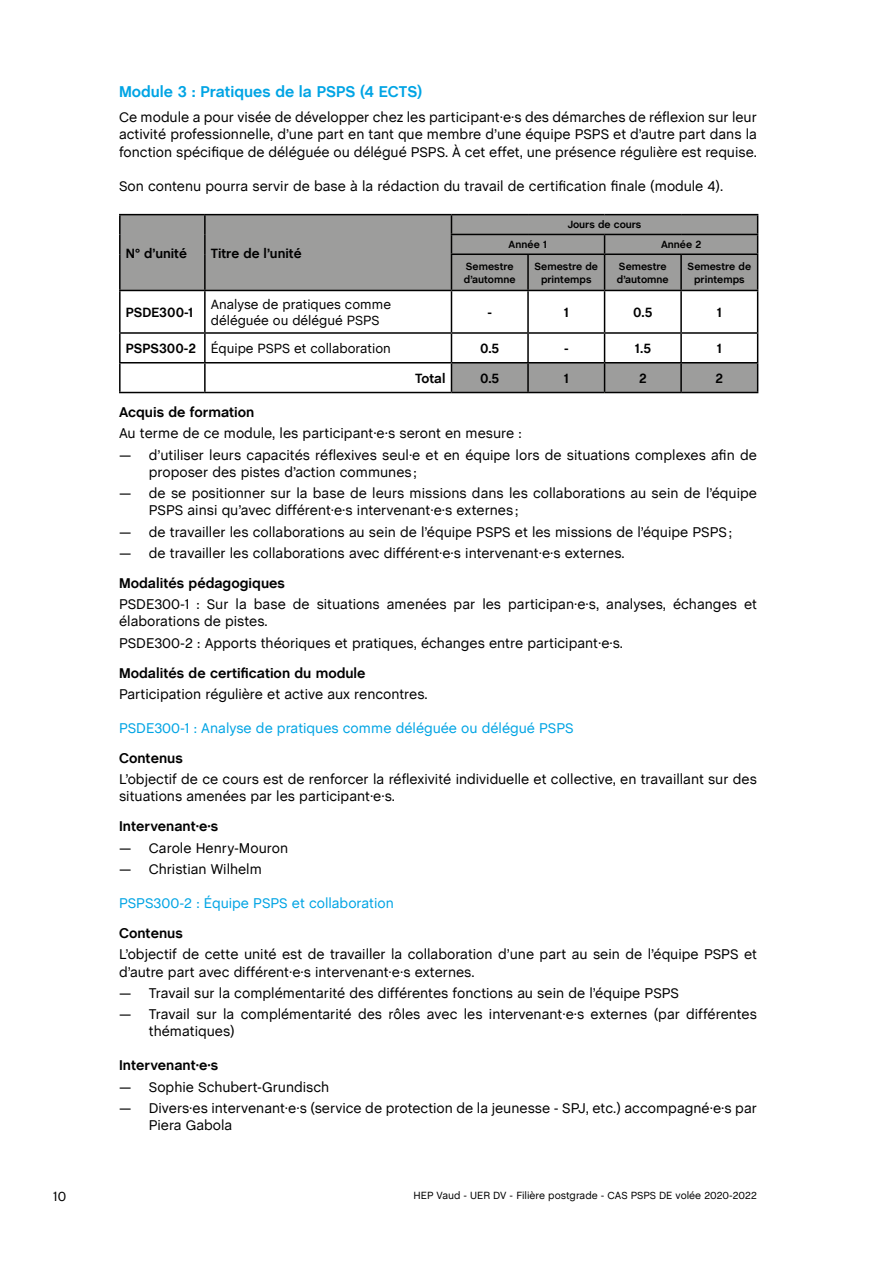
<style>
.page{position:relative;width:893px;height:1263px;background:#fff}
.page>*{position:absolute;margin:0;border:0;box-sizing:border-box;transform-origin:0 0}
.t1{font:700 15.75px "Chalet Book TT";color:#00a4e4}
.t2{font:14.25px/17.1px "Chalet Book TT";color:#000}
.t3{font:700 14.25px "Chalet Book TT";color:#000}
.t4{font:14.25px "Chalet Book TT";color:#00a4e4}
.t5{font:13.5px/16.2px "Chalet Book TT";color:#000}
.t6{font:700 13.5px "Chalet Book TT";color:#000}
.t7{font:700 10.5px/12.6px "Chalet Book TT";color:#000}
.t8{font:10.5px "Chalet Book TT";color:#000}
.s1{font-weight:700}
</style>
<div class="page">
<svg style="left:121px;top:215px;width:636px;height:177px;fill:#9d9d9c"></svg>
<hr style="left:119px;top:214px;width:86px;height:1px;background:#000">
<svg style="left:119px;top:215px;width:2px;height:19px"></svg>
<hr style="left:205px;top:214px;width:246px;height:1px;background:#000">
<svg style="left:204px;top:215px;width:2px;height:19px"></svg>
<hr style="left:451px;top:214px;width:77px;height:1px;background:#000">
<hr style="left:528px;top:214px;width:77px;height:1px;background:#000">
<hr style="left:605px;top:214px;width:76px;height:1px;background:#000">
<hr style="left:681px;top:214px;width:77px;height:1px;background:#000">
<hr style="left:119px;top:234px;width:2px;height:20px;background:#000">
<hr style="left:204px;top:234px;width:2px;height:20px;background:#000">
<hr style="left:451px;top:234px;width:77px;height:1px;background:#000">
<svg style="left:451px;top:215px;width:1px;height:38px"></svg>
<hr style="left:528px;top:234px;width:77px;height:1px;background:#000">
<hr style="left:605px;top:234px;width:76px;height:1px;background:#000">
<svg style="left:604px;top:235px;width:1px;height:18px"></svg>
<hr style="left:681px;top:234px;width:77px;height:1px;background:#000">
<svg style="left:757px;top:215px;width:1px;height:38px"></svg>
<hr style="left:119px;top:254px;width:2px;height:36px;background:#000">
<hr style="left:204px;top:254px;width:2px;height:36px;background:#000">
<hr style="left:451px;top:253px;width:77px;height:2px;background:#000">
<hr style="left:451px;top:255px;width:1px;height:35px;background:#000">
<hr style="left:528px;top:253px;width:77px;height:2px;background:#000">
<hr style="left:527px;top:255px;width:2px;height:35px;background:#000">
<hr style="left:605px;top:253px;width:76px;height:2px;background:#000">
<hr style="left:604px;top:255px;width:1px;height:35px;background:#000">
<hr style="left:681px;top:253px;width:77px;height:2px;background:#000">
<hr style="left:680px;top:255px;width:2px;height:35px;background:#000">
<hr style="left:757px;top:255px;width:1px;height:35px;background:#000">
<hr style="left:119px;top:290px;width:86px;height:1px;background:#000">
<hr style="left:119px;top:291px;width:2px;height:41px;background:#000">
<hr style="left:205px;top:290px;width:246px;height:1px;background:#000">
<hr style="left:204px;top:291px;width:2px;height:41px;background:#000">
<hr style="left:451px;top:290px;width:77px;height:1px;background:#000">
<hr style="left:451px;top:291px;width:1px;height:41px;background:#000">
<hr style="left:528px;top:290px;width:77px;height:1px;background:#000">
<hr style="left:527px;top:291px;width:2px;height:41px;background:#000">
<hr style="left:605px;top:290px;width:76px;height:1px;background:#000">
<hr style="left:604px;top:291px;width:1px;height:41px;background:#000">
<hr style="left:681px;top:290px;width:77px;height:1px;background:#000">
<hr style="left:680px;top:291px;width:2px;height:41px;background:#000">
<hr style="left:757px;top:291px;width:1px;height:41px;background:#000">
<hr style="left:119px;top:332px;width:86px;height:2px;background:#000">
<hr style="left:119px;top:334px;width:2px;height:28px;background:#000">
<hr style="left:205px;top:332px;width:246px;height:2px;background:#000">
<hr style="left:204px;top:334px;width:2px;height:28px;background:#000">
<hr style="left:451px;top:332px;width:77px;height:2px;background:#000">
<hr style="left:528px;top:332px;width:77px;height:2px;background:#000">
<hr style="left:527px;top:334px;width:2px;height:28px;background:#000">
<hr style="left:605px;top:332px;width:76px;height:2px;background:#000">
<hr style="left:681px;top:332px;width:77px;height:2px;background:#000">
<hr style="left:680px;top:334px;width:2px;height:28px;background:#000">
<hr style="left:119px;top:362px;width:86px;height:1px;background:#000">
<hr style="left:119px;top:363px;width:2px;height:29px;background:#000">
<hr style="left:205px;top:362px;width:246px;height:1px;background:#000">
<hr style="left:204px;top:363px;width:2px;height:29px;background:#000">
<hr style="left:451px;top:362px;width:77px;height:1px;background:#000">
<svg style="left:451px;top:334px;width:1px;height:58px"></svg>
<hr style="left:528px;top:362px;width:77px;height:1px;background:#000">
<hr style="left:527px;top:363px;width:2px;height:29px;background:#000">
<hr style="left:605px;top:362px;width:76px;height:1px;background:#000">
<svg style="left:604px;top:334px;width:1px;height:58px"></svg>
<hr style="left:681px;top:362px;width:77px;height:1px;background:#000">
<hr style="left:680px;top:363px;width:2px;height:29px;background:#000">
<svg style="left:757px;top:334px;width:1px;height:58px"></svg>
<hr style="left:119px;top:392px;width:86px;height:1px;background:#000">
<hr style="left:205px;top:392px;width:246px;height:1px;background:#000">
<hr style="left:451px;top:392px;width:77px;height:1px;background:#000">
<hr style="left:528px;top:392px;width:77px;height:1px;background:#000">
<hr style="left:605px;top:392px;width:76px;height:1px;background:#000">
<hr style="left:681px;top:392px;width:77px;height:1px;background:#000">
<p class="t1" style="left:119px;top:82px;width:305px">Module 3 : Pratiques de la PSPS (4 ECTS)</p>
<p class="t2" style="left:119px;top:109px;width:639px;text-align:justify">Ce module a pour visée de développer chez les participant·e·s des démarches de réflexion sur leur activité professionnelle, d’une part en tant que membre d’une équipe PSPS et d’autre part dans la fonction spécifique de déléguée ou délégué PSPS. À cet effet, une présence régulière est requise.</p>
<p class="t2" style="left:119px;top:177px;width:606px">Son contenu pourra servir de base à la rédaction du travail de certification finale (module 4).</p>
<p class="t6" style="left:126px;top:245px;width:63px">N° d’unité</p>
<p class="t6" style="left:211px;top:245px;width:92px">Titre de l’unité</p>
<p class="t6" style="left:126px;top:304px;width:69px">PSDE300-1</p>
<p class="t5" style="left:211px;top:296px;width:182px">Analyse de pratiques comme déléguée ou délégué PSPS</p>
<p class="t7" style="left:568px;top:218px;width:75px">Jours de cours</p>
<p class="t7" style="left:509px;top:238px;width:40px">Année 1</p>
<p class="t7" style="left:661px;top:238px;width:42px">Année 2</p>
<p class="t7" style="left:464px;top:260px;width:53px">Semestre d’automne</p>
<p class="t7" style="left:535px;top:260px;width:65px;text-align:center">Semestre de printemps</p>
<p class="t7" style="left:617px;top:260px;width:53px">Semestre d’automne</p>
<p class="t7" style="left:688px;top:260px;width:65px;text-align:center">Semestre de printemps</p>
<p class="t6" style="left:487px;top:304px;width:6px">-</p>
<p class="t6" style="left:563px;top:304px;width:7px">1</p>
<p class="t6" style="left:633px;top:304px;width:21px">0.5</p>
<p class="t6" style="left:716px;top:304px;width:7px">1</p>
<p class="t5" style="left:126px;top:340px;width:267px"><span class="s1">PSPS300-2</span> Équipe PSPS et collaboration</p>
<p class="t6" style="left:480px;top:340px;width:21px">0.5</p>
<p class="t6" style="left:564px;top:340px;width:6px">-</p>
<p class="t6" style="left:634px;top:340px;width:18px">1.5</p>
<p class="t6" style="left:716px;top:340px;width:7px">1</p>
<p class="t6" style="left:415px;top:370px;width:32px">Total</p>
<p class="t6" style="left:480px;top:370px;width:21px">0.5</p>
<p class="t6" style="left:563px;top:370px;width:7px">1</p>
<p class="t6" style="left:639px;top:370px;width:9px">2</p>
<p class="t6" style="left:716px;top:370px;width:9px">2</p>
<p class="t3" style="left:119px;top:404px;width:137px">Acquis de formation</p>
<p class="t2" style="left:119px;top:425px;width:404px">Au terme de ce module, les participant·e·s seront en mesure :</p>
<p class="t2" style="left:149px;top:446px;width:610px;text-indent:-30px">— d’utiliser leurs capacités réflexives seul·e et en équipe lors de situations complexes afin de proposer des pistes d’action communes;</p>
<p class="t2" style="left:149px;top:485px;width:610px;text-indent:-30px">— de se positionner sur la base de leurs missions dans les collaborations au sein de l’équipe<br>PSPS ainsi qu’avec différent·e·s intervenant·e·s externes;</p>
<p class="t2" style="left:119px;top:523px;width:614px">— de travailler les collaborations au sein de l’équipe PSPS et les missions de l’équipe PSPS;</p>
<p class="t2" style="left:119px;top:544px;width:507px">— de travailler les collaborations avec différent·e·s intervenant·e·s externes.</p>
<p class="t3" style="left:119px;top:575px;width:167px">Modalités pédagogiques</p>
<p class="t2" style="left:119px;top:596px;width:639px">PSDE300-1 : Sur la base de situations amenées par les participan·e·s, analyses, échanges et élaborations de pistes.</p>
<p class="t2" style="left:119px;top:634px;width:506px">PSDE300-2 : Apports théoriques et pratiques, échanges entre participant·e·s.</p>
<p class="t3" style="left:119px;top:664px;width:248px">Modalités de certification du module</p>
<p class="t2" style="left:119px;top:685px;width:310px">Participation régulière et active aux rencontres.</p>
<p class="t4" style="left:119px;top:720px;width:456px">PSDE300-1 : Analyse de pratiques comme déléguée ou délégué PSPS</p>
<p class="t3" style="left:119px;top:750px;width:65px">Contenus</p>
<p class="t2" style="left:119px;top:771px;width:639px">L’objectif de ce cours est de renforcer la réflexivité individuelle et collective, en travaillant sur des situations amenées par les participant·e·s.</p>
<p class="t3" style="left:119px;top:818px;width:101px">Intervenant·e·s</p>
<p class="t2" style="left:119px;top:839px;width:171px">— Carole Henry-Mouron</p>
<p class="t2" style="left:119px;top:860px;width:144px">— Christian Wilhelm</p>
<p class="t4" style="left:119px;top:895px;width:276px">PSPS300-2 : Équipe PSPS et collaboration</p>
<p class="t3" style="left:119px;top:925px;width:65px">Contenus</p>
<p class="t2" style="left:119px;top:946px;width:639px">L’objectif de cette unité est de travailler la collaboration d’une part au sein de l’équipe PSPS et d’autre part avec différent·e·s intervenant·e·s externes.</p>
<p class="t2" style="left:119px;top:984px;width:561px">— Travail sur la complémentarité des différentes fonctions au sein de l’équipe PSPS</p>
<p class="t2" style="left:149px;top:1006px;width:610px;text-indent:-30px">— Travail sur la complémentarité des rôles avec les intervenant·e·s externes (par différentes thématiques)</p>
<p class="t3" style="left:119px;top:1057px;width:101px">Intervenant·e·s</p>
<p class="t2" style="left:119px;top:1078px;width:212px">— Sophie Schubert-Grundisch</p>
<p class="t2" style="left:149px;top:1099px;width:610px;text-indent:-30px">— Divers·es intervenant·e·s (service de protection de la jeunesse - SPJ, etc.) accompagné·e·s par<br>Piera Gabola</p>
<p class="t5" style="left:53px;top:1188px;width:15px">10</p>
<p class="t8" style="left:414px;top:1188px;width:345px">HEP Vaud - UER DV - Filière postgrade - CAS PSPS DE volée 2020-2022</p>
</div>
